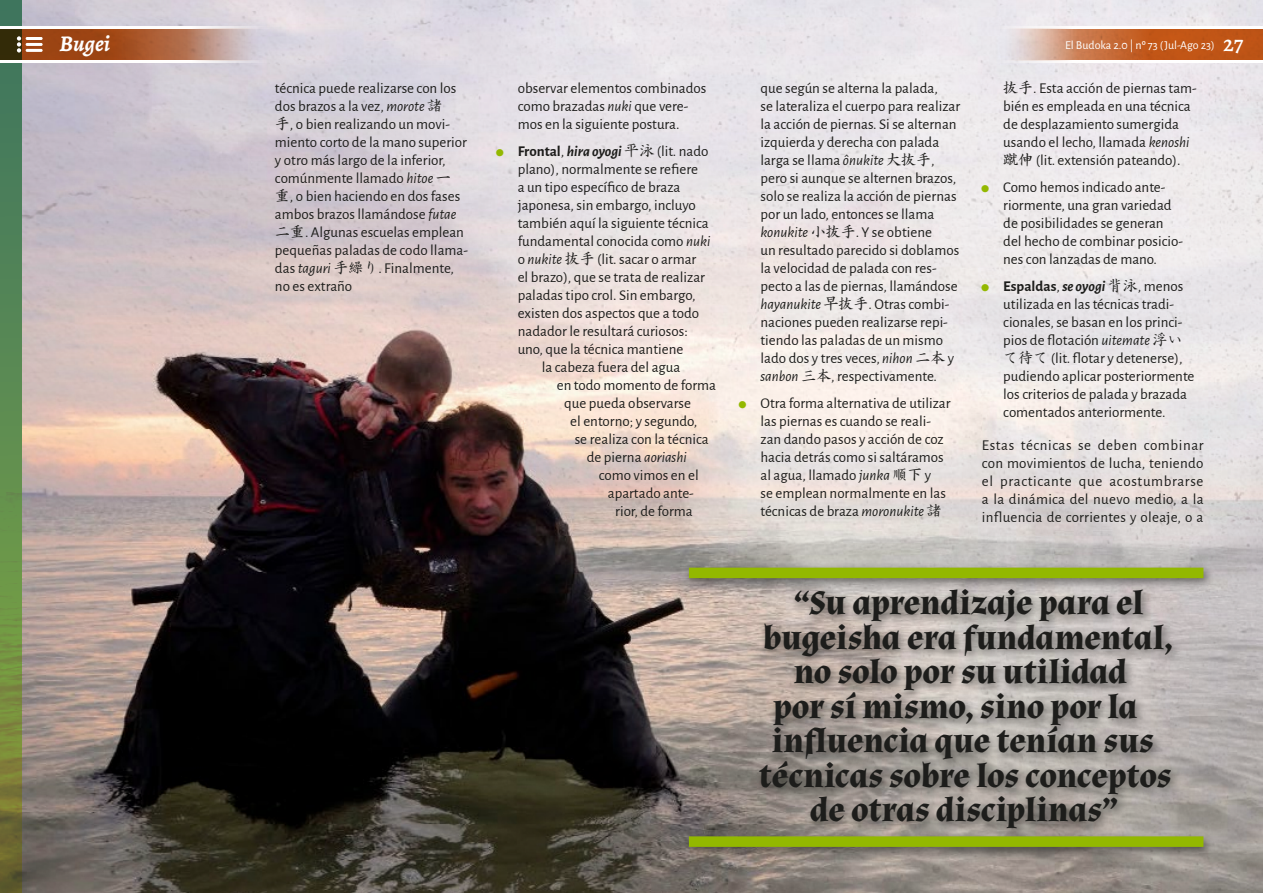
<style>
.page{position:relative;width:1263px;height:893px;background:#fff}
.page>*{position:absolute;margin:0;border:0;box-sizing:border-box;transform-origin:0 0}
.t1{font:700 34.5px "Almendra";letter-spacing:-.005em;color:#1d1d1b}
.t2{font:italic 700 22.5px "Alegreya";color:#fff}
.t3{font:15px/18px "Alegreya Sans";color:#1d1d1b}
.t4{font:12px "Alegreya Sans";color:#fff}
.s1{font-family:"Alegreya";font-weight:500;font-size:22.5px}
.s2{font-style:italic}
.s3{font-family:"EPSON KAISHO"}
.s4{font-family:"Alegreya Sans SC";color:#93b800}
.s5{font-weight:700}
.s6{font-weight:700;font-style:italic}
</style>
<div class="page">
<img style="left:22px;top:0;width:1241px;height:893px">
<svg style="left:0;top:0;width:22px;height:893px;background:#60844b"></svg>
<div style="left:682px;top:563px;width:533px;height:296px;background:#1d1d1b;opacity:.58"></div>
<div style="left:689px;top:836px;width:514px;height:11px;background:#93b800"></div>
<div style="left:689px;top:568px;width:514px;height:10px;background:#93b800"></div>
<svg style="left:0;top:28px;width:271px;height:33px;background:#aa7254"></svg>
<svg style="left:0;top:27px;width:271px;height:1px"></svg>
<svg style="left:0;top:61px;width:271px;height:2px"></svg>
<svg style="left:992px;top:28px;width:271px;height:33px;background:#ce845a"></svg>
<svg style="left:992px;top:27px;width:271px;height:1px"></svg>
<svg style="left:992px;top:61px;width:271px;height:2px"></svg>
<svg style="left:17px;top:36px;width:4px;height:17px"></svg>
<hr style="left:26px;top:37px;width:17px;height:3px;background:#fff">
<hr style="left:26px;top:43px;width:17px;height:3px;background:#fff">
<hr style="left:26px;top:49px;width:17px;height:3px;background:#fff">
<h2 class="t2" style="left:60px;top:28px;width:52px">Bugei</h2>
<p class="t4" style="left:1065px;top:37px;width:180px">El Budoka 2.0 | nº 73 (Jul-Ago 23) <span class="s1">27</span></p>
<p class="t3" style="left:275px;top:78px;width:194px">técnica puede realizarse con los dos brazos a la vez, <span class="s2">morote</span> <span class="s3">諸<br>手</span>, o bien realizando un movi&shy;miento corto de la mano superior y otro más largo de la inferior, comúnmente llamado <span class="s2">hitoe</span> <span class="s3">一重</span>, o bien haciendo en dos fases ambos brazos llamándose <span class="s2">futae</span><span class="s3">二重</span>. Algunas escuelas emplean pequeñas paladas de codo llama&shy;das <span class="s2">taguri</span> <span class="s3">手繰り</span>. Finalmente, no es extraño</p>
<p class="t3" style="left:518px;top:78px;width:190px">observar elementos combinados como brazadas <span class="s2">nuki</span> que vere&shy;mos en la siguiente postura.</p>
<p class="t3" style="left:496px;top:141px;width:213px"><span class="s4">⚫</span> <span class="s5">Frontal</span>, <span class="s6">hira oyogi</span> <span class="s3">平泳</span> (lit. nado</p>
<p class="t3" style="left:518px;top:159px;width:182px">plano), normalmente se refiere</p>
<p class="t3" style="left:518px;top:177px;width:164px">a un tipo específico de braza</p>
<p class="t3" style="left:518px;top:195px;width:180px">japonesa, sin embargo, incluyo</p>
<p class="t3" style="left:518px;top:213px;width:192px">también aquí la siguiente técnica</p>
<p class="t3" style="left:518px;top:231px;width:194px">fundamental conocida como <span class="s2">nuki</span></p>
<p class="t3" style="left:518px;top:249px;width:180px">o <span class="s2">nukite</span> <span class="s3">抜手</span> (lit. sacar o armar</p>
<p class="t3" style="left:518px;top:267px;width:189px">el brazo), que se trata de realizar</p>
<p class="t3" style="left:518px;top:285px;width:179px">paladas tipo crol. Sin embargo,</p>
<p class="t3" style="left:518px;top:303px;width:183px">existen dos aspectos que a todo</p>
<p class="t3" style="left:518px;top:321px;width:172px">nadador le resultará curiosos:</p>
<p class="t3" style="left:518px;top:339px;width:167px">uno, que la técnica mantiene</p>
<p class="t3" style="left:542px;top:357px;width:140px">la cabeza fuera del agua</p>
<p class="t3" style="left:557px;top:375px;width:161px">en todo momento de forma</p>
<p class="t3" style="left:564px;top:393px;width:128px">que pueda observarse</p>
<p class="t3" style="left:570px;top:411px;width:129px">el entorno; y segundo,</p>
<p class="t3" style="left:575px;top:429px;width:135px">se realiza con la técnica</p>
<p class="t3" style="left:587px;top:447px;width:101px">de pierna <span class="s2">aoriashi</span></p>
<p class="t3" style="left:599px;top:465px;width:101px">como vimos en el</p>
<p class="t3" style="left:608px;top:483px;width:88px">apartado ante-</p>
<p class="t3" style="left:615px;top:501px;width:79px">rior, de forma</p>
<p class="t3" style="left:760px;top:78px;width:201px">que según se alterna la palada,<br>se lateraliza el cuerpo para realizar la acción de piernas. Si se alternan izquierda y derecha con palada larga se llama <span class="s2">ônukite</span> <span class="s3">大抜手</span>, pero si aunque se alternen brazos, solo se realiza la acción de piernas por un lado, entonces se llama <span class="s2">konukite</span> <span class="s3">小抜手</span>. Y se obtiene<br>un resultado parecido si doblamos la velocidad de palada con res&shy;pecto a las de piernas, llamándose <span class="s2">hayanukite</span> <span class="s3">早抜手</span>. Otras combi&shy;naciones pueden realizarse repi&shy;tiendo las paladas de un mismo lado dos y tres veces, <span class="s2">nihon</span> <span class="s3">二本</span> y <span class="s2">sanbon</span> <span class="s3">三本</span>, respectivamente.</p>
<p class="t3" style="left:760px;top:393px;width:192px;text-indent:-21px"><span class="s4">⚫</span> Otra forma alternativa de utilizar las piernas es cuando se reali&shy;zan dando pasos y acción de coz hacia detrás como si saltáramos al agua, llamado <span class="s2">junka</span> <span class="s3">順下</span> y<br>se emplean normalmente en las técnicas de braza <span class="s2">moronukite</span> <span class="s3">諸</span></p>
<p class="t3" style="left:1003px;top:78px;width:195px"><span class="s3">抜手</span>. Esta acción de piernas tam&shy;bién es empleada en una técnica de desplazamiento sumergida usando el lecho, llamada <span class="s2">kenoshi</span><span class="s3">蹴伸</span> (lit. extensión pateando).</p>
<p class="t3" style="left:1003px;top:177px;width:181px;text-indent:-21px"><span class="s4">⚫</span> Como hemos indicado ante&shy;riormente, una gran variedad de posibilidades se generan del hecho de combinar posicio&shy;nes con lanzadas de mano.</p>
<p class="t3" style="left:1003px;top:276px;width:193px;text-indent:-21px"><span class="s4">⚫</span> <span class="s5">Espaldas</span>, <span class="s6">se oyogi</span> <span class="s3">背泳</span>, menos utilizada en las técnicas tradi&shy;cionales, se basan en los princi&shy;pios de flotación <span class="s2">uitemate</span> <span class="s3">浮いて待て</span> (lit. flotar y detenerse), pudiendo aplicar posteriormente los criterios de palada y brazada comentados anteriormente.</p>
<p class="t3" style="left:982px;top:435px;width:223px;text-align:justify">Estas técnicas se deben combinar con movimientos de lucha, teniendo el practicante que acostumbrarse a la dinámica del nuevo medio, a la influencia de corrientes y oleaje, o a</p>
<h1 class="t1" style="left:794px;top:583px;width:351px">“Su aprendizaje para el</h1>
<h1 class="t1" style="left:763px;top:617px;width:412px">bugeisha era fundamental,</h1>
<h1 class="t1" style="left:794px;top:652px;width:335px">no solo por su utilidad</h1>
<h1 class="t1" style="left:773px;top:686px;width:366px">por sí mismo, sino por la</h1>
<h1 class="t1" style="left:772px;top:721px;width:383px">influencia que tenían sus</h1>
<h1 class="t1" style="left:759px;top:755px;width:414px">técnicas sobre los conceptos</h1>
<h1 class="t1" style="left:810px;top:790px;width:310px">de otras disciplinas”</h1>
</div>
